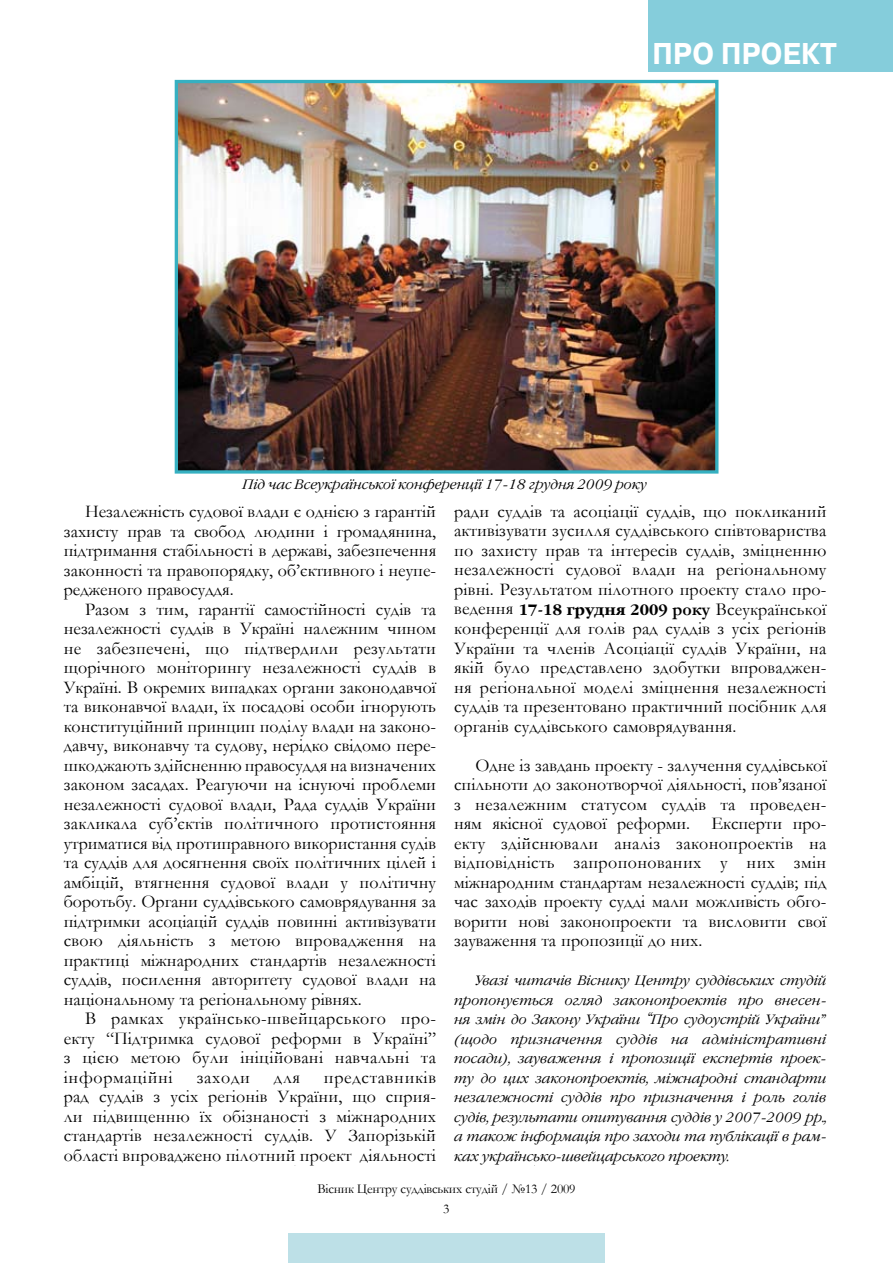
<style>
.page{position:relative;width:893px;height:1263px;background:#fff}
.page>*{position:absolute;margin:0;border:0;box-sizing:border-box;transform-origin:0 0}
.t1{font:700 30px "Pragmatica C";letter-spacing:.01em;color:#fff;scale:.91 1}
.t2{font:18px/19.5px "Garamond";letter-spacing:.01em;color:#000;text-align:justify}
.t3{font:italic 300 13.5px/19.5px "Garamond C";color:#000;text-align:justify}
.t4{font:13.5px/20.4px "Garamond";letter-spacing:-.015em;color:#000;text-align:center}
.s1{font-family:"Garamond C";font-weight:700;font-size:15px}
.s2{font-weight:700}
</style>
<div class="page">
<hr style="left:295px;top:238px;width:1px;height:927px;background:#000">
<hr style="left:534px;top:238px;width:1px;height:927px;background:#000">
<div style="left:62px;top:79px;width:772px;height:1085px;background:#fff"></div>
<div style="left:288px;top:1233px;width:317px;height:30px;background:#bde0e7"></div>
<div style="left:648px;top:0;width:245px;height:72px;background:#85cddb"></div>
<img style="left:179px;top:84px;width:535px;height:386px">
<div style="left:175px;top:80px;width:543px;height:394px;border:3px solid #36b0c1"></div>
<h1 class="t1" style="left:652px;top:37px;width:204px">ПРО ПРОЕКТ</h1>
<p class="t3" style="left:243px;top:475px;width:405px">Під час Всеукраїнської конференції 17-18 грудня 2009 року</p>
<p class="t2" style="left:64px;top:501px;width:374px;text-indent:21px">Незалежність судової влади є однією з гарантій захисту прав та свобод людини і громадянина, підтримання стабільності в державі, забезпечення законності та правопорядку, об’єктивного і неупе&shy;редженого правосуддя.</p>
<p class="t2" style="left:64px;top:599px;width:374px;text-indent:21px">Разом з тим, гарантії самостійності судів та незалежності суддів в Україні належним чином не забезпечені, що підтвердили результати щорічного моніторингу незалежності суддів в Україні. В окремих випадках органи законодавчої та виконавчої влади, їх посадові особи ігнорують конституційний принцип поділу влади на законо&shy;давчу, виконавчу та судову, нерідко свідомо пере&shy;шкоджають здійсненню правосуддя на визначених законом засадах. Реагуючи на існуючі проблеми незалежності судової влади, Рада суддів України закликала суб’єктів політичного протистояння утриматися від протиправного використання судів та суддів для досягнення своїх політичних цілей і амбіцій, втягнення судової влади у політичну боротьбу. Органи суддівського самоврядування за підтримки асоціацій суддів повинні активізувати свою діяльність з метою впровадження на практиці міжнародних стандартів незалежності суддів, посилення авторитету судової влади на національному та регіональному рівнях.</p>
<p class="t2" style="left:64px;top:1008px;width:374px;text-indent:21px">В рамках українсько-швейцарського про&shy;екту “Підтримка судової реформи в Україні” з цією метою були ініційовані навчальні та інформаційні</p>
<p class="t2" style="left:64px;top:1067px;width:374px;text-indent:260px">представників рад суддів з усіх регіонів України, що сприя&shy;ли підвищенню їх обізнаності з міжнародних стандартів незалежності суддів. У Запорізькій області впроваджено пілотний проект діяльності</p>
<p class="t2" style="left:197px;top:1067px;width:55px">заходи</p>
<p class="t2" style="left:274px;top:1067px;width:28px">для</p>
<p class="t2" style="left:454px;top:501px;width:374px">ради суддів та асоціації суддів, що покликаний активізувати зусилля суддівського співтовариства по захисту прав та інтересів суддів, зміцненню незалежності судової влади на регіональному рівні. Результатом пілотного проекту стало про&shy;ведення <span class="s1">17-18 грудня 2009</span> <span class="s2">року</span> Всеукраїнської конференції для голів рад суддів з усіх регіонів України та членів Асоціації суддів України, на якій було представлено здобутки впроваджен&shy;ня регіональної моделі зміцнення незалежності суддів та презентовано практичний посібник для органів суддівського самоврядування.</p>
<p class="t2" style="left:454px;top:755px;width:374px;text-indent:21px">Одне із завдань проекту - залучення суддівської спільноти до законотворчої діяльності, пов’язаної з незалежним статусом суддів та проведен&shy;ням якісної судової реформи. Експерти про&shy;екту здійснювали аналіз законопроектів на відповідність запропонованих у них змін міжнародним стандартам незалежності суддів; під час заходів проекту судді мали можливість обго&shy;ворити нові законопроекти та висловити свої зауваження та пропозиції до них.</p>
<p class="t3" style="left:454px;top:971px;width:374px;text-indent:21px">Увазі читачів Віснику Центру суддівських студій пропонується огляд законопроектів про внесен&shy;ня змін до Закону України “Про судоустрій України” (щодо призначення суддів на адміністративні посади), зауваження і пропозиції експертів проек&shy;ту до цих законопроектів, міжнародні стандарти незалежності суддів про призначення і роль голів судів, результати опитування суддів у 2007-2009 рр., а також інформація про заходи та публікації в рам&shy;ках українсько-швейцарського проекту.</p>
<p class="t4" style="left:317px;top:1178px;width:260px">Вісник Центру суддівських студій / №13 / 2009<br>3</p>
</div>
